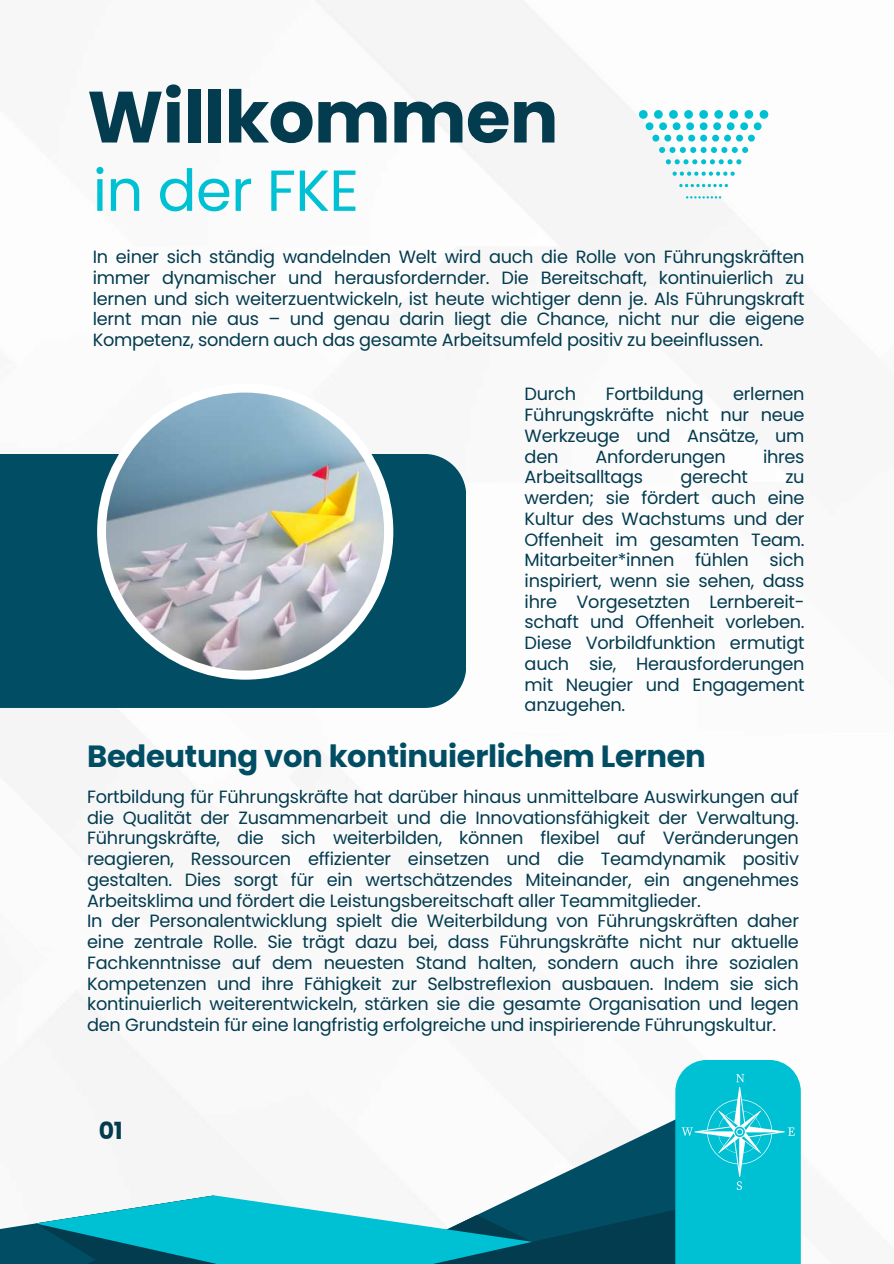
<style>
.page{position:relative;width:894px;height:1264px;background:#fff}
.page>*{position:absolute;margin:0;border:0;box-sizing:border-box;transform-origin:0 0}
.t1{font:700 72.45px "Poppins";letter-spacing:-.01em;color:#033b4f}
.t2{font:57.75px "Poppins";letter-spacing:-.01em;color:#00c1d4}
.t3{font:700 30.6px "Poppins";letter-spacing:-.01em;color:#014d63}
.t4{font:700 23.55px "Poppins";color:#033b4f}
.t5{font:17.7px/20.7px "Poppins";letter-spacing:-.015em;color:#033b4f;text-align:justify}
</style>
<div class="page">
<svg style="left:518px;top:1119px;width:157px;height:144px;fill:#034d63"></svg>
<svg style="left:0;top:1195px;width:532px;height:68px"></svg>
<div style="left:675px;top:1060px;width:125px;height:203px;background:#00c1d4"></div>
<svg style="left:638px;top:110px;width:130px;height:43px"></svg>
<svg style="left:665px;top:159px;width:76px;height:5px"></svg>
<svg style="left:672px;top:172px;width:62px;height:4px"></svg>
<svg style="left:679px;top:184px;width:48px;height:3px"></svg>
<svg style="left:686px;top:196px;width:35px;height:2px"></svg>
<div style="left:0;top:454px;width:465px;height:254px;background:#014d63"></div>
<div style="left:97px;top:383px;width:296px;height:296px;background:#fff;border-radius:50%"></div>
<img style="left:106px;top:392px;width:278px;height:278px;border-radius:50%">
<svg style="left:681px;top:1074px;width:112px;height:115px"></svg>
<h1 class="t1" style="left:87px;top:75px;width:472px">Willkommen</h1>
<h2 class="t2" style="left:93px;top:157px;width:267px">in der FKE</h2>
<p class="t5" style="left:93px;top:247px;width:713px">In einer sich ständig wandelnden Welt wird auch die Rolle von Führungskräften immer dynamischer und herausfordernder. Die Bereitschaft, kontinuierlich zu lernen und sich weiterzuentwickeln, ist heute wichtiger denn je. Als Führungskraft lernt man nie aus – und genau darin liegt die Chance, nicht nur die eigene Kompetenz, sondern auch das gesamte Arbeitsumfeld positiv zu beeinflussen.</p>
<p class="t5" style="left:524px;top:384px;width:53px">Durch</p>
<p class="t5" style="left:605px;top:384px;width:99px">Fortbildung</p>
<p class="t5" style="left:524px;top:384px;width:281px;text-indent:208px">erlernen Führungskräfte nicht nur neue Werkzeuge und Ansätze, um den</p>
<p class="t5" style="left:595px;top:446px;width:132px">Anforderungen</p>
<p class="t5" style="left:762px;top:446px;width:43px">ihres</p>
<p class="t5" style="left:524px;top:467px;width:120px">Arbeitsalltags</p>
<p class="t5" style="left:680px;top:467px;width:69px">gerecht</p>
<p class="t5" style="left:524px;top:467px;width:281px;text-indent:261px">zu werden; sie fördert auch eine Kultur des Wachstums und der Offenheit im gesamten Team.<br>Mitarbeiter*innen fühlen sich inspiriert, wenn sie sehen, dass ihre Vorgesetzten Lernbereit&shy;schaft und Offenheit vorleben.<br>Diese Vorbildfunktion ermutigt auch sie, Herausforderungen mit Neugier und Engagement anzugehen.</p>
<h3 class="t3" style="left:87px;top:738px;width:620px">Bedeutung von kontinuierlichem Lernen</h3>
<p class="t5" style="left:87px;top:786px;width:713px;text-align:left">Fortbildung für Führungskräfte hat darüber hinaus unmittelbare Auswirkungen auf die Qualität der Zusammenarbeit und die Innovationsfähigkeit der Verwaltung.<br>Führungskräfte, die sich weiterbilden, können flexibel auf Veränderungen reagieren, Ressourcen effizienter einsetzen und die Teamdynamik positiv gestalten. Dies sorgt für ein wertschätzendes Miteinander, ein angenehmes Arbeitsklima und fördert die Leistungsbereitschaft aller Teammitglieder.<br>In der Personalentwicklung spielt die Weiterbildung von Führungskräften daher eine zentrale Rolle. Sie trägt dazu bei, dass Führungskräfte nicht nur aktuelle Fachkenntnisse auf dem neuesten Stand halten, sondern auch ihre sozialen Kompetenzen und ihre Fähigkeit zur Selbstreflexion ausbauen. Indem sie sich kontinuierlich weiterentwickeln, stärken sie die gesamte Organisation und legen den Grundstein für eine langfristig erfolgreiche und inspirierende Führungskultur.</p>
<h3 class="t4" style="left:99px;top:1117px;width:26px">01</h3>
</div>
